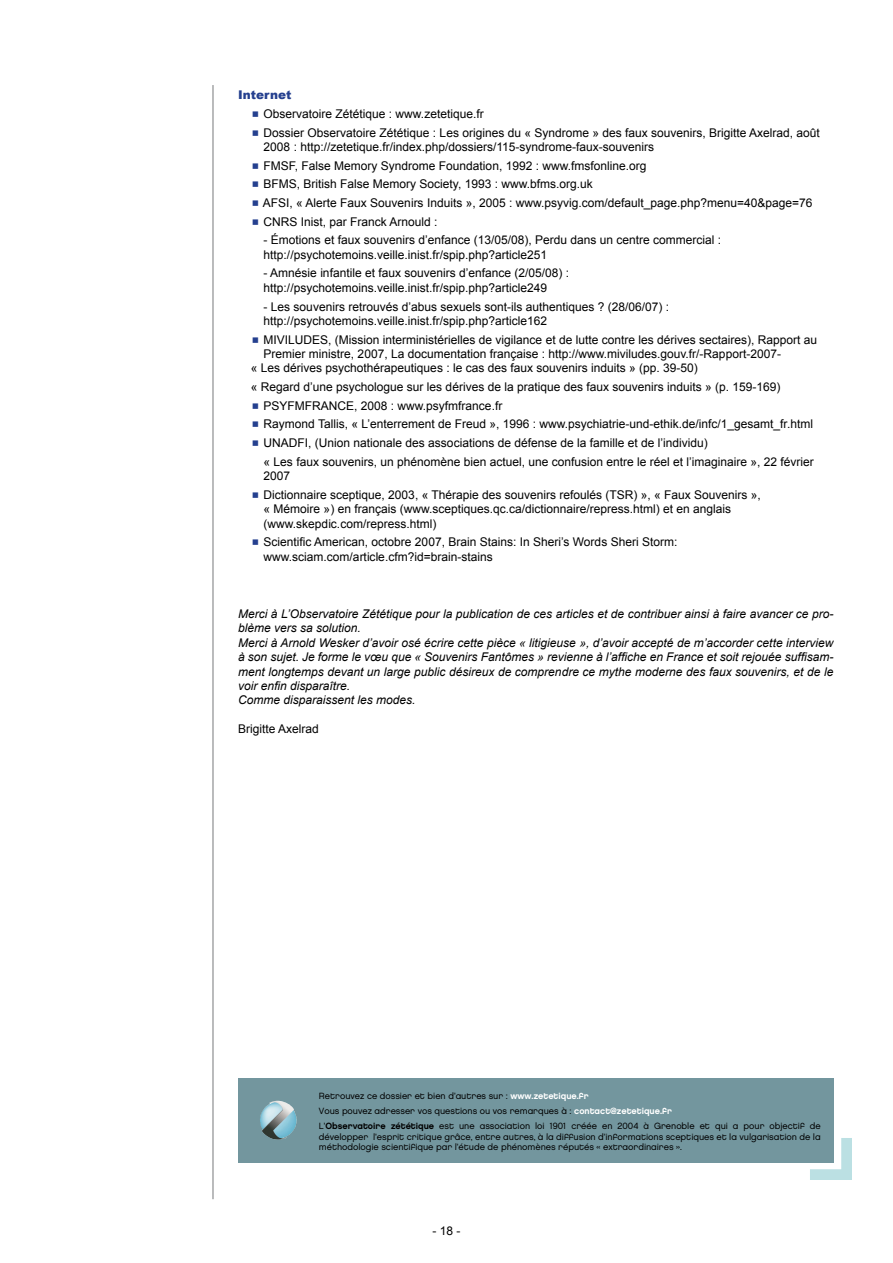
<style>
.page{position:relative;width:893px;height:1263px;background:#fff}
.page>*{position:absolute;margin:0;border:0;box-sizing:border-box;transform-origin:0 0}
.t1{font:12px/18.6px "Arial";color:#000}
.t2{font:italic 12px/14.4px "Arial";color:#000}
.t3{font:900 12px "Arial";color:#25408f}
.t4{font:9px/15px "Chalet London Nineteen Eighty";color:#000}
.s1{font-family:"Chalet New York Nineteen Eighty";color:#fff}
.s2{font-family:"Chalet New York Nineteen Eighty"}
</style>
<div class="page">
<hr style="left:213px;top:85px;width:1px;height:1114px;background:#77787b">
<img style="left:810px;top:1137px;width:41px;height:42px">
<div style="left:238px;top:1079px;width:595px;height:84px;background:#73969e"></div>
<img style="left:260px;top:1101px;width:37px;height:39px">
<p class="t3" style="left:238px;top:86px;width:55px">Internet</p>
<p class="t1" style="left:264px;top:105px;width:558px">Observatoire Zététique : www.zetetique.fr<br>Dossier Observatoire Zététique : Les origines du « Syndrome » des faux souvenirs, Brigitte Axelrad, août</p>
<p class="t1" style="left:263px;top:138px;width:551px">2008 : http://zetetique.fr/index.php/dossiers/115-syndrome-faux-souvenirs<br>FMSF, False Memory Syndrome Foundation, 1992 : www.fmsfonline.org<br>BFMS, British False Memory Society, 1993 : www.bfms.org.uk<br>AFSI, « Alerte Faux Souvenirs Induits », 2005 : www.psyvig.com/default_page.php?menu=40&amp;page=76<br>CNRS Inist, par Franck Arnould :</p>
<p class="t1" style="left:264px;top:233px;width:459px;line-height:14.4px">- Émotions et faux souvenirs d’enfance (13/05/08), Perdu dans un centre commercial : http://psychotemoins.veille.inist.fr/spip.php?article251</p>
<p class="t1" style="left:264px;top:266px;width:307px;line-height:14.4px">- Amnésie infantile et faux souvenirs d’enfance (2/05/08) : http://psychotemoins.veille.inist.fr/spip.php?article249</p>
<p class="t1" style="left:264px;top:299px;width:407px;line-height:14.4px">- Les souvenirs retrouvés d’abus sexuels sont-ils authentiques ? (28/06/07) : http://psychotemoins.veille.inist.fr/spip.php?article162</p>
<p class="t1" style="left:264px;top:330px;width:555px">MIVILUDES, (Mission interministérielles de vigilance et de lutte contre les dérives sectaires), Rapport au</p>
<p class="t1" style="left:264px;top:345px;width:519px">Premier ministre, 2007, La documentation française : http://www.miviludes.gouv.fr/-Rapport-2007-</p>
<p class="t1" style="left:251px;top:359px;width:448px">« Les dérives psychothérapeutiques : le cas des faux souvenirs induits » (pp. 39-50)</p>
<p class="t1" style="left:264px;top:378px;width:552px;text-indent:-13px">« Regard d’une psychologue sur les dérives de la pratique des faux souvenirs induits » (p. 159-169)<br>PSYFMFRANCE, 2008 : www.psyfmfrance.fr<br>Raymond Tallis, « L’enterrement de Freud », 1996 : www.psychiatrie-und-ethik.de/infc/1_gesamt_fr.html UNADFI, (Union nationale des associations de défense de la famille et de l’individu)<br>« Les faux souvenirs, un phénomène bien actuel, une confusion entre le réel et l’imaginaire », 22 février</p>
<p class="t1" style="left:264px;top:467px;width:499px">2007<br>Dictionnaire sceptique, 2003, « Thérapie des souvenirs refoulés (TSR) », « Faux Souvenirs »,</p>
<p class="t1" style="left:264px;top:502px;width:469px;line-height:14.4px">« Mémoire ») en français (www.sceptiques.qc.ca/dictionnaire/repress.html) et en anglais (www.skepdic.com/repress.html)</p>
<p class="t1" style="left:264px;top:535px;width:415px;line-height:14.4px">Scientific American, octobre 2007, Brain Stains: In Sheri’s Words Sheri Storm: www.sciam.com/article.cfm?id=brain-stains</p>
<p class="t2" style="left:238px;top:607px;width:597px">Merci à L’Observatoire Zététique pour la publication de ces articles et de contribuer ainsi à faire avancer ce pro&shy;blème vers sa solution.<br>Merci à Arnold Wesker d’avoir osé écrire cette pièce « litigieuse », d’avoir accepté de m’accorder cette interview à son sujet. Je forme le vœu que « Souvenirs Fantômes » revienne à l’affiche en France et soit rejouée suffisam&shy;ment longtemps devant un large public désireux de comprendre ce mythe moderne des faux souvenirs, et de le voir enfin disparaître.<br>Comme disparaissent les modes.</p>
<p class="t1" style="left:238px;top:720px;width:82px">Brigitte Axelrad</p>
<p class="t4" style="left:319px;top:1088px;width:503px">Retrouvez ce dossier et bien d’autres sur : <span class="s1">www.zetetique.fr<br></span>Vous pouvez adresser vos questions ou vos remarques à : <span class="s1">contact@zetetique.fr<br></span>L’<span class="s2">Observatoire zététique</span> est une association loi 1901 créée en 2004 à Grenoble et qui a pour objectif de</p>
<p class="t4" style="left:319px;top:1131px;width:503px;line-height:10.8px">développer l’esprit critique grâce, entre autres, à la diffusion d’informations sceptiques et la vulgarisation de la méthodologie scientifique par l’étude de phénomènes réputés « extraordinaires ».</p>
<p class="t1" style="left:432px;top:1222px;width:30px">- 18 -</p>
</div>
